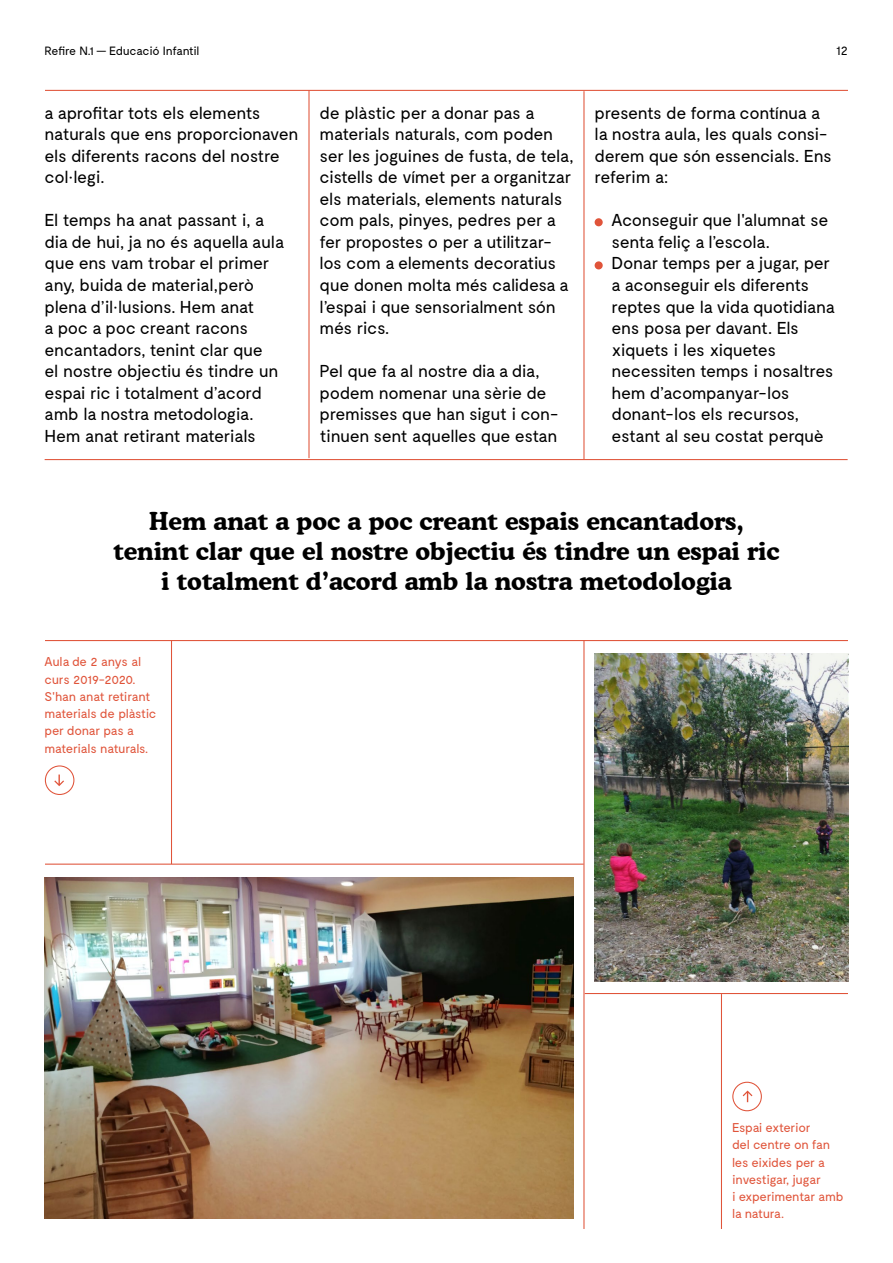
<style>
.page{position:relative;width:893px;height:1263px;background:#fff}
.page>*{position:absolute;margin:0;border:0;box-sizing:border-box;transform-origin:0 0}
.t1{font:700 24.75px/30px "Cooper BT";color:#000;text-align:center}
.t2{font:17.25px/21.6px "Moderat";letter-spacing:-.025em;color:#000}
.t3{font:12.75px/17.2px "Moderat";letter-spacing:-.025em;color:#e0543a}
.t4{font:12px "Moderat";letter-spacing:-.025em;color:#000}
</style>
<div class="page">
<div style="left:595px;top:218px;width:8px;height:8px;background:#e0543a;border-radius:50%"></div>
<div style="left:595px;top:261px;width:8px;height:8px;background:#e0543a;border-radius:50%"></div>
<hr style="left:308px;top:90px;width:2px;height:368px;background:#e0543a">
<hr style="left:583px;top:91px;width:1px;height:368px;background:#e0543a">
<hr style="left:583px;top:640px;width:1px;height:589px;background:#e0543a">
<hr style="left:171px;top:640px;width:1px;height:224px;background:#e0543a">
<hr style="left:721px;top:994px;width:1px;height:235px;background:#e0543a">
<hr style="left:45px;top:90px;width:803px;height:1px;background:#e0543a">
<hr style="left:45px;top:459px;width:803px;height:1px;background:#e0543a">
<hr style="left:45px;top:640px;width:803px;height:1px;background:#e0543a">
<hr style="left:585px;top:993px;width:263px;height:1px;background:#e0543a">
<hr style="left:45px;top:864px;width:539px;height:1px;background:#e0543a">
<img style="left:595px;top:653px;width:253px;height:328px">
<svg style="left:54px;top:774px;width:10px;height:12px"></svg>
<div style="left:45px;top:765px;width:29px;height:30px;border:1px solid #e0543a;border-radius:50%"></div>
<svg style="left:743px;top:1090px;width:9px;height:12px"></svg>
<div style="left:732px;top:1082px;width:30px;height:29px;border:1px solid #e0543a;border-radius:50%"></div>
<img style="left:45px;top:877px;width:528px;height:341px">
<p class="t4" style="left:45px;top:44px;width:156px">Refire N.1 — Educació Infantil</p>
<p class="t2" style="left:45px;top:102px;width:255px">a aprofitar tots els elements naturals que ens proporcionaven els diferents racons del nostre col·legi.</p>
<p class="t2" style="left:45px;top:210px;width:241px">El temps ha anat passant i, a dia de hui, ja no és aquella aula que ens vam trobar el primer any, buida de material,però plena d’il·lusions. Hem anat<br>a poc a poc creant racons encantadors, tenint clar que<br>el nostre objectiu és tindre un espai ric i totalment d’acord amb la nostra metodologia.<br>Hem anat retirant materials</p>
<p class="t2" style="left:320px;top:102px;width:255px">de plàstic per a donar pas a materials naturals, com poden ser les joguines de fusta, de tela, cistells de vímet per a organitzar els materials, elements naturals com pals, pinyes, pedres per a fer propostes o per a utilitzar&shy;los com a elements decoratius que donen molta més calidesa a l’espai i que sensorialment són més rics.</p>
<p class="t2" style="left:320px;top:361px;width:240px">Pel que fa al nostre dia a dia, podem nomenar una sèrie de premisses que han sigut i con&shy;tinuen sent aquelles que estan</p>
<p class="t4" style="left:836px;top:44px;width:13px">12</p>
<p class="t2" style="left:595px;top:102px;width:239px">presents de forma contínua a la nostra aula, les quals consi&shy;derem que són essencials. Ens referim a:</p>
<p class="t2" style="left:612px;top:210px;width:225px">Aconseguir que l'alumnat se senta feliç a l’escola.<br>Donar temps per a jugar, per a aconseguir els diferents reptes que la vida quotidiana ens posa per davant. Els xiquets i les xiquetes necessiten temps i nosaltres hem d’acompanyar-los donant-los els recursos, estant al seu costat perquè</p>
<h1 class="t1" style="left:114px;top:505px;width:667px">Hem anat a poc a poc creant espais encantadors, tenint clar que el nostre objectiu és tindre un espai ric i totalment d’acord amb la nostra metodologia</h1>
<p class="t3" style="left:45px;top:654px;width:113px">Aula de 2 anys al curs 2019-2020.<br>S'han anat retirant materials de plàstic per donar pas a materials naturals.</p>
<p class="t3" style="left:732px;top:1119px;width:113px">Espai exterior<br>del centre on fan les eixides per a investigar, jugar<br>i experimentar amb la natura.</p>
</div>
